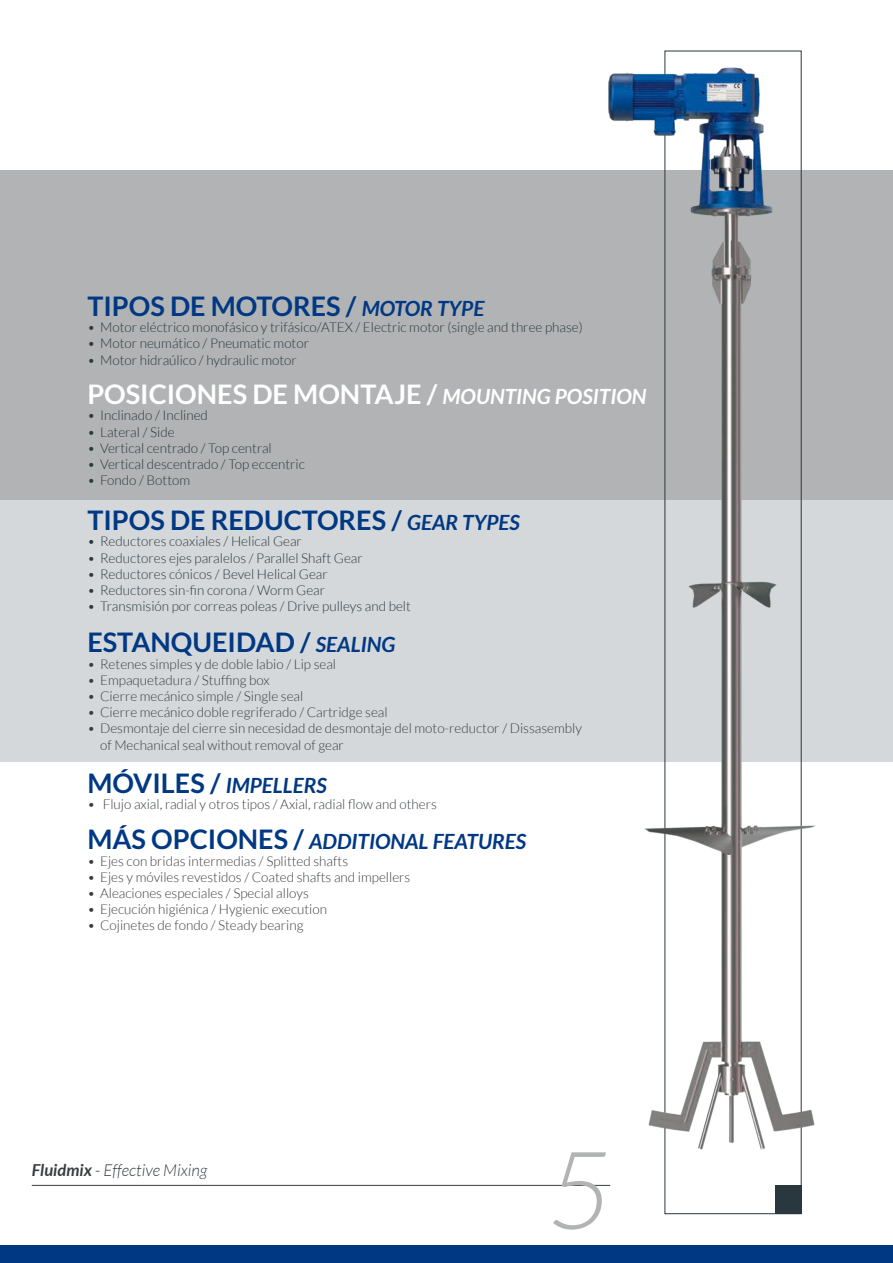
<style>
.page{position:relative;width:893px;height:1263px;background:#fff}
.page>*{position:absolute;margin:0;border:0;box-sizing:border-box;transform-origin:0 0}
.t1{font:italic 300 108px "Lato";color:#b1b3b4}
.t2{font:700 27px "Lato";color:#003883}
.t3{font:700 27px "Lato";color:#fff}
.t4{font:italic 700 21px "Lato";color:#003883}
.t5{font:italic 300 16.5px "Lato";color:#383c40}
.t6{font:300 13.5px/16.2px "Lato";color:#383c40}
.t7{font:300 13.5px "Lato";color:#29373f}
.s1{font-style:italic;font-size:21px}
.s2{color:#383c40}
.s3{font-style:normal;font-size:27px}
.s4{font-weight:700}
</style>
<div class="page">
<div style="left:0;top:170px;width:893px;height:330px;background:#b1b3b4"></div>
<div style="left:0;top:500px;width:893px;height:261px;background:#d5d8da"></div>
<div style="left:0;top:1246px;width:893px;height:17px;background:#003883"></div>
<hr style="left:32px;top:1185px;width:578px;height:1px;background:#383c40">
<img style="left:601px;top:58px;width:223px;height:1188px">
<h2 class="t2" style="left:87px;top:291px;width:399px">TIPOS DE MOTORES / <span class="s1">MOTOR TYPE</span></h2>
<p class="t7" style="left:87px;top:320px;width:497px">• Motor eléctrico monofásico y trifásico/ATEX / Electric motor (single and three phase)</p>
<p class="t7" style="left:87px;top:336px;width:223px">• Motor neumático / Pneumatic motor</p>
<p class="t7" style="left:87px;top:352px;width:211px">• Motor hidraúlico / hydraulic moto<span class="s2">r</span></p>
<h2 class="t3" style="left:87px;top:379px;width:561px">POSICIONES DE MONTAJE / <span class="s1">MOUNTING POSITION</span></h2>
<p class="t7" style="left:87px;top:408px;width:122px">• Inclinado / Inclined</p>
<p class="t7" style="left:87px;top:425px;width:89px">• Lateral / Side</p>
<p class="t7" style="left:87px;top:441px;width:186px">• Vertical centrado / Top central</p>
<p class="t7" style="left:87px;top:457px;width:219px">• Vertical descentrado / Top eccentric</p>
<p class="t7" style="left:87px;top:473px;width:104px">• Fondo / Bottom</p>
<h2 class="t2" style="left:87px;top:505px;width:434px">TIPOS DE REDUCTORES / <span class="s1">GEAR TYPES</span></h2>
<p class="t7" style="left:87px;top:534px;width:216px">• Reductores coaxiales / Helical Gear</p>
<p class="t7" style="left:87px;top:550px;width:277px">• Reductores ejes paralelos / Parallel Shaft Gear</p>
<p class="t7" style="left:87px;top:567px;width:242px">• Reductores cónicos / Bevel Helical Gear</p>
<p class="t7" style="left:87px;top:583px;width:239px">• Reductores sin-fin corona / Worm Gear</p>
<p class="t7" style="left:87px;top:599px;width:325px">• Transmisión por correas poleas / Drive pulleys and belt</p>
<h2 class="t2" style="left:87px;top:627px;width:309px">ESTANQUEIDAD / <span class="s1">SEALING</span></h2>
<p class="t6" style="left:87px;top:656px;width:250px">• Retenes simples y de doble labio / Lip seal</p>
<p class="t6" style="left:87px;top:672px;width:184px">• Empaquetadura / Stuffing box</p>
<p class="t6" style="left:87px;top:688px;width:218px">• Cierre mecánico simple / Single seal</p>
<p class="t6" style="left:87px;top:704px;width:302px">• Cierre mecánico doble regriferado / Cartridge seal</p>
<p class="t6" style="left:100px;top:720px;width:483px;text-indent:-13px">• Desmontaje del cierre sin necesidad de desmontaje del moto-reductor / Dissasembly of Mechanical seal without removal of gear</p>
<h3 class="t4" style="left:87px;top:773px;width:241px"><span class="s3">MÓVILES /</span> IMPELLERS</h3>
<p class="t6" style="left:87px;top:796px;width:351px">• Flujo axial, radial y otros tipos / Axial, radial flow and others</p>
<h3 class="t4" style="left:87px;top:830px;width:440px"><span class="s3">MÁS OPCIONES /</span> ADDITIONAL FEATURES</h3>
<p class="t6" style="left:87px;top:853px;width:262px">• Ejes con bridas intermedias / Splitted shafts</p>
<p class="t6" style="left:87px;top:869px;width:325px">• Ejes y móviles revestidos / Coated shafts and impellers</p>
<p class="t6" style="left:87px;top:885px;width:223px">• Aleaciones especiales / Special alloys</p>
<p class="t6" style="left:87px;top:901px;width:241px">• Ejecución higiénica / Hygienic execution</p>
<p class="t6" style="left:87px;top:917px;width:218px">• Cojinetes de fondo / Steady bearing</p>
<p class="t5" style="left:32px;top:1161px;width:177px"><span class="s4">Fluidmix</span> - Effective Mixing</p>
<h1 class="t1" style="left:548px;top:1132px;width:64px">5</h1>
</div>
